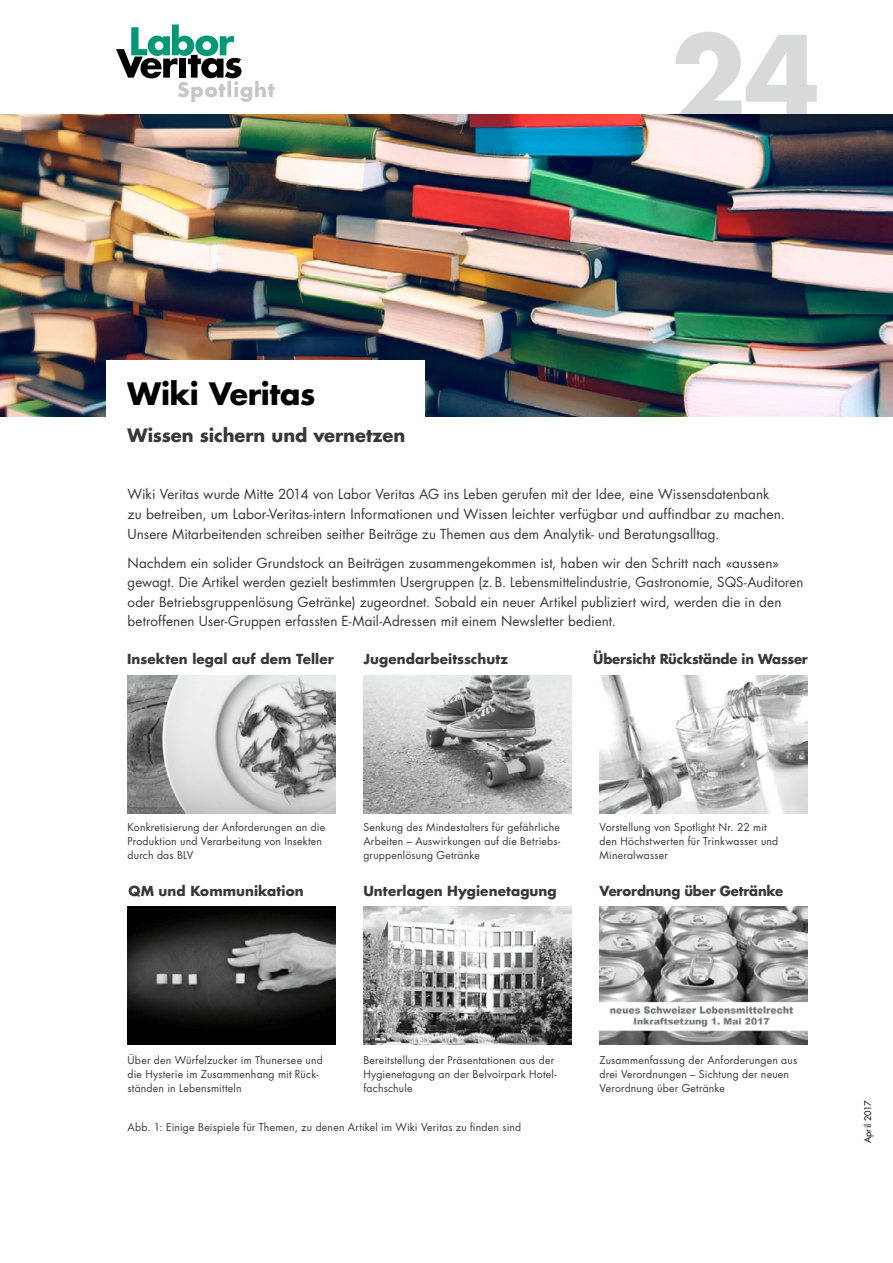
<style>
.page{position:relative;width:893px;height:1263px;background:#fff}
.page>*{position:absolute;margin:0;border:0;box-sizing:border-box;transform-origin:0 0}
.t1{font:700 111.3px "Futura LT";color:#d8dada}
.t2{font:700 30px "Futura LT";letter-spacing:-.01em;color:#000}
.t3{font:700 19.5px "Futura LT";letter-spacing:.045em;color:#c5c7c7}
.t4{font:700 18px "Futura LT";letter-spacing:-.005em;color:#383937}
.t5{font:13.5px/19.5px "Futura LT";letter-spacing:.005em;color:#383937}
.t6{font:700 13.5px "Futura LT";letter-spacing:.005em;color:#383937}
.t7{font:700 13.5px "Futura LT";letter-spacing:-.015em;color:#383937}
.t8{font:10.5px/14px "Futura LT";letter-spacing:.02em;color:#383937}
.t9{font:9px "Futura LT";letter-spacing:.005em;color:#000}
</style>
<div class="page">
<svg style="left:116px;top:24px;width:126px;height:54px"></svg>
<img style="left:0;top:115px;width:893px;height:302px">
<div style="left:106px;top:360px;width:318px;height:97px;background:#fff"></div>
<img style="left:128px;top:675px;width:208px;height:138px">
<img style="left:128px;top:907px;width:208px;height:138px">
<img style="left:364px;top:675px;width:208px;height:138px">
<img style="left:364px;top:907px;width:208px;height:138px">
<img style="left:600px;top:675px;width:208px;height:138px">
<img style="left:600px;top:907px;width:208px;height:138px">
<h3 class="t3" style="left:178px;top:77px;width:99px">Spotlight</h3>
<h1 class="t1" style="left:670px;top:3px;width:151px">24</h1>
<h2 class="t2" style="left:128px;top:374px;width:189px">Wiki Veritas</h2>
<h3 class="t4" style="left:128px;top:423px;width:279px">Wissen sichern und vernetzen</h3>
<p class="t5" style="left:128px;top:485px;width:659px">Wiki Veritas wurde Mitte 2014 von Labor Veritas AG ins Leben gerufen mit der Idee, eine Wissensdatenbank zu betreiben, um Labor-Veritas-intern Informationen und Wissen leichter verfügbar und auffindbar zu machen.<br>Unsere Mitarbeitenden schreiben seither Beiträge zu Themen aus dem Analytik- und Beratungsalltag.</p>
<p class="t5" style="left:128px;top:553px;width:677px">Nachdem ein solider Grundstock an Beiträgen zusammengekommen ist, haben wir den Schritt nach «aussen» gewagt. Die Artikel werden gezielt bestimmten Usergruppen (z.B. Lebensmittelindustrie, Gastronomie, SQS-Auditoren oder Betriebsgruppenlösung Getränke) zugeordnet. Sobald ein neuer Artikel publiziert wird, werden die in den betroffenen User-Gruppen erfassten E-Mail-Adressen mit einem Newsletter bedient.</p>
<p class="t6" style="left:127px;top:650px;width:208px">Insekten legal auf dem Teller</p>
<p class="t6" style="left:363px;top:650px;width:146px">Jugendarbeitsschutz</p>
<p class="t7" style="left:593px;top:650px;width:216px">Übersicht Rückstände in Wasser</p>
<p class="t8" style="left:128px;top:821px;width:199px">Konkretisierung der Anforderungen an die<br>Produktion und Verarbeitung von Insekten durch das BLV</p>
<p class="t8" style="left:363px;top:821px;width:198px;text-align:justify">Senkung des Mindestalters für gefährliche Arbeiten – Auswirkungen auf die Betriebs&shy;gruppenlösung Getränke</p>
<p class="t8" style="left:600px;top:821px;width:180px">Vorstellung von Spotlight Nr. 22 mit den Höchstwerten für Trinkwasser und<br>Mineralwasser</p>
<p class="t6" style="left:128px;top:881px;width:177px">QM und Kommunikation</p>
<p class="t6" style="left:363px;top:882px;width:195px">Unterlagen Hygienetagung</p>
<p class="t6" style="left:600px;top:881px;width:185px">Verordnung über Getränke</p>
<p class="t8" style="left:128px;top:1053px;width:197px">Über den Würfelzucker im Thunersee und die Hysterie im Zusammenhang mit Rück&shy;ständen in Lebensmitteln</p>
<p class="t8" style="left:363px;top:1053px;width:195px">Bereitstellung der Präsentationen aus der<br>Hygienetagung an der Belvoirpark Hotel&shy;fachschule</p>
<p class="t8" style="left:600px;top:1053px;width:199px">Zusammenfassung der Anforderungen aus drei Verordnungen – Sichtung der neuen<br>Verordnung über Getränke</p>
<p class="t8" style="left:128px;top:1120px;width:395px">Abb. 1: Einige Beispiele für Themen, zu denen Artikel im Wiki Veritas zu finden sind</p>
<p class="t9" style="left:862px;top:1143px;width:45px;rotate:-90deg">April 2017</p>
</div>
